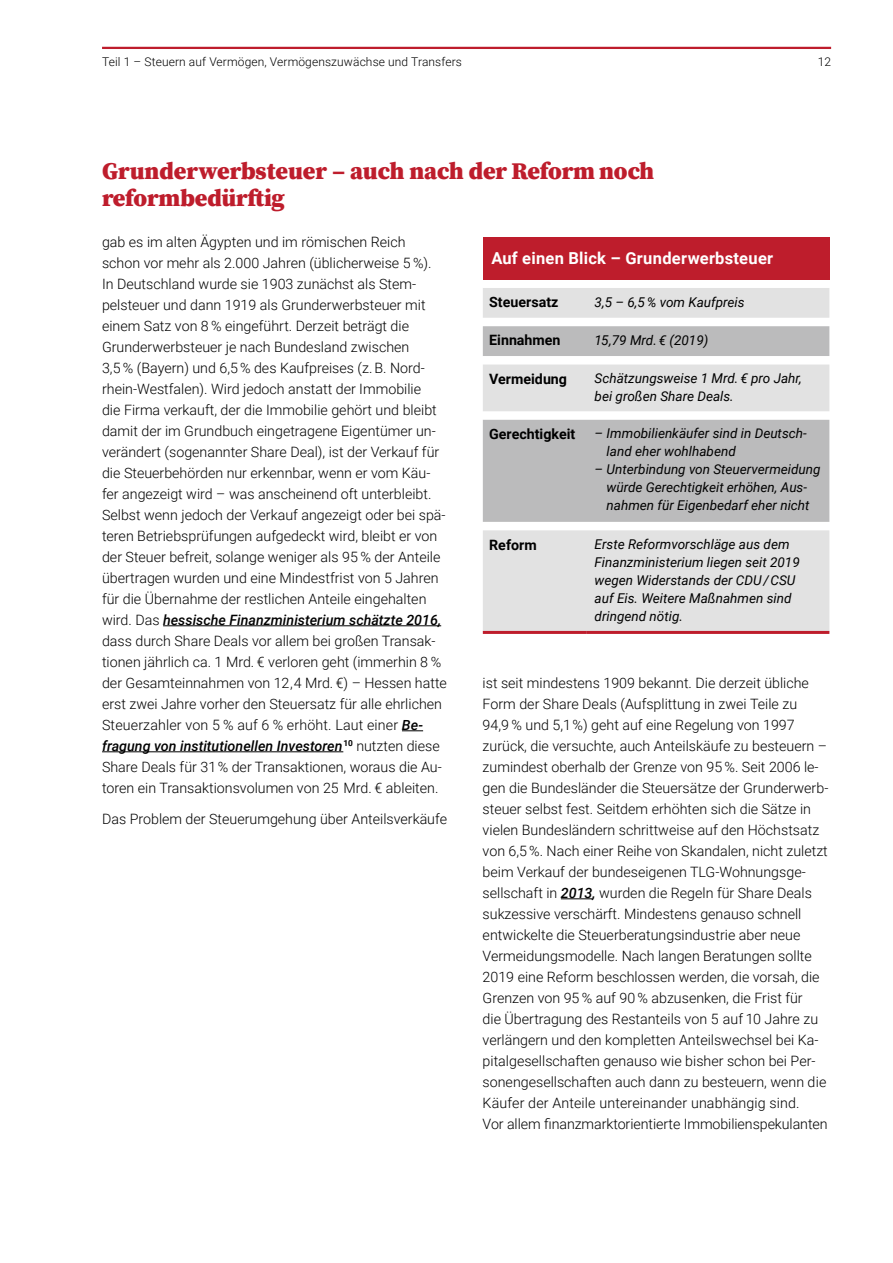
<style>
.page{position:relative;width:893px;height:1263px;background:#fff}
.page>*{position:absolute;margin:0;border:0;box-sizing:border-box;transform-origin:0 0}
.t1{font:900 24px/27px "Source Serif Pro";letter-spacing:-.01em;color:#be1d2c}
.t2{font:700 16.5px "Roboto";letter-spacing:.015em;color:#fff}
.t3{font:300 14.25px/21px "Roboto";color:#000}
.t4{font:700 14.25px "Roboto";color:#000}
.t5{font:italic 13.5px/18px "Roboto";color:#000}
.t6{font:300 12px "Roboto";letter-spacing:.01em;color:#000}
.s1{font-weight:500;font-style:italic}
</style>
<div class="page">
<hr style="left:102px;top:47px;width:729px;height:2px;background:#be1d2c">
<hr style="left:163px;top:625px;width:278px;height:1px;background:#000">
<svg style="left:402px;top:730px;width:21px;height:1px"></svg>
<hr style="left:102px;top:751px;width:241px;height:1px;background:#000">
<hr style="left:561px;top:898px;width:32px;height:1px;background:#000">
<div style="left:483px;top:237px;width:346px;height:42px;background:#be1d2c"></div>
<svg style="left:483px;top:288px;width:346px;height:343px;background:#e5e5e5"></svg>
<svg style="left:483px;top:326px;width:346px;height:196px;background:#cacaca"></svg>
<hr style="left:483px;top:631px;width:103px;height:3px;background:#be1d2c">
<hr style="left:586px;top:631px;width:243px;height:3px;background:#be1d2c">
<p class="t6" style="left:102px;top:54px;width:361px">Teil 1 – Steuern auf Vermögen, Vermögenszuwächse und Transfers</p>
<p class="t6" style="left:818px;top:54px;width:15px">12</p>
<h1 class="t1" style="left:102px;top:157px;width:554px">Grunderwerbsteuer – auch nach der Reform noch reformbedürftig</h1>
<p class="t3" style="left:102px;top:231px;width:346px">gab es im alten Ägypten und im römischen Reich schon vor mehr als 2.000 Jahren (üblicherweise 5 %).<br>In Deutschland wurde sie 1903 zunächst als Stem&shy;pelsteuer und dann 1919 als Grunderwerbsteuer mit einem Satz von 8 % eingeführt. Derzeit beträgt die Grunderwerbsteuer je nach Bundesland zwischen<br>3,5 % (Bayern) und 6,5 % des Kaufpreises (z. B. Nord&shy;rhein-Westfalen). Wird jedoch anstatt der Immobilie<br>die Firma verkauft, der die Immobilie gehört und bleibt damit der im Grundbuch eingetragene Eigentümer un&shy;verändert (sogenannter Share Deal), ist der Verkauf für die Steuerbehörden nur erkennbar, wenn er vom Käu&shy;fer angezeigt wird – was anscheinend oft unterbleibt.<br>Selbst wenn jedoch der Verkauf angezeigt oder bei spä&shy;teren Betriebsprüfungen aufgedeckt wird, bleibt er von der Steuer befreit, solange weniger als 95 % der Anteile übertragen wurden und eine Mindestfrist von 5 Jahren für die Übernahme der restlichen Anteile eingehalten wird. Das <span class="s1">hessische Finanzministerium schätzte 2016, </span>dass durch Share Deals vor allem bei großen Transak&shy;tionen jährlich ca. 1 Mrd. € verloren geht (immerhin 8 % der Gesamteinnahmen von 12,4 Mrd. €) – Hessen hatte erst zwei Jahre vorher den Steuersatz für alle ehrlichen Steuerzahler von 5 % auf 6 % erhöht. Laut einer <span class="s1">Be&shy;fragung von institutionellen Investoren</span><sup>10</sup> nutzten diese Share Deals für 31 % der Transaktionen, woraus die Au&shy;toren ein Transaktionsvolumen von 25 Mrd. € ableiten.</p>
<p class="t3" style="left:102px;top:808px;width:346px">Das Problem der Steuerumgehung über Anteilsverkäufe</p>
<p class="t2" style="left:491px;top:247px;width:283px">Auf einen Blick – Grunderwerbsteuer</p>
<p class="t4" style="left:489px;top:292px;width:71px">Steuersatz</p>
<p class="t5" style="left:595px;top:292px;width:152px">3,5 – 6,5 % vom Kaufpreis</p>
<p class="t4" style="left:489px;top:330px;width:73px">Einnahmen</p>
<p class="t5" style="left:595px;top:331px;width:115px">15,79 Mrd. € (2019)</p>
<p class="t4" style="left:489px;top:369px;width:79px">Vermeidung</p>
<p class="t5" style="left:595px;top:369px;width:209px">Schätzungsweise 1 Mrd. € pro Jahr, bei großen Share Deals.</p>
<p class="t4" style="left:489px;top:424px;width:88px">Gerechtigkeit</p>
<p class="t5" style="left:607px;top:424px;width:202px;text-indent:-12px">– Immobilienkäufer sind in Deutsch&shy;land eher wohlhabend</p>
<p class="t5" style="left:595px;top:460px;width:227px;text-align:center">– Unterbindung von Steuervermeidung würde Gerechtigkeit erhöhen, Aus&shy;nahmen für Eigenbedarf eher nicht</p>
<p class="t4" style="left:489px;top:534px;width:49px">Reform</p>
<p class="t5" style="left:595px;top:535px;width:207px">Erste Reformvorschläge aus dem<br>Finanzministerium liegen seit 2019 wegen Widerstands der CDU/CSU auf Eis. Weitere Maßnahmen sind dringend nötig.</p>
<p class="t3" style="left:483px;top:672px;width:347px">ist seit mindestens 1909 bekannt. Die derzeit übliche Form der Share Deals (Aufsplittung in zwei Teile zu<br>94,9 % und 5,1 %) geht auf eine Regelung von 1997 zurück, die versuchte, auch Anteilskäufe zu besteuern – zumindest oberhalb der Grenze von 95 %. Seit 2006 le&shy;gen die Bundesländer die Steuersätze der Grunderwerb&shy;steuer selbst fest. Seitdem erhöhten sich die Sätze in vielen Bundesländern schrittweise auf den Höchstsatz von 6,5 %. Nach einer Reihe von Skandalen, nicht zuletzt beim Verkauf der bundeseigenen TLG-Wohnungsge&shy;sellschaft in <span class="s1">2013,</span> wurden die Regeln für Share Deals sukzessive verschärft. Mindestens genauso schnell entwickelte die Steuerberatungsindustrie aber neue Vermeidungsmodelle. Nach langen Beratungen sollte 2019 eine Reform beschlossen werden, die vorsah, die Grenzen von 95 % auf 90 % abzusenken, die Frist für<br>die Übertragung des Restanteils von 5 auf 10 Jahre zu verlängern und den kompletten Anteilswechsel bei Ka&shy;pitalgesellschaften genauso wie bisher schon bei Per&shy;sonengesellschaften auch dann zu besteuern, wenn die Käufer der Anteile untereinander unabhängig sind.<br>Vor allem finanzmarktorientierte Immobilienspekulanten</p>
</div>
